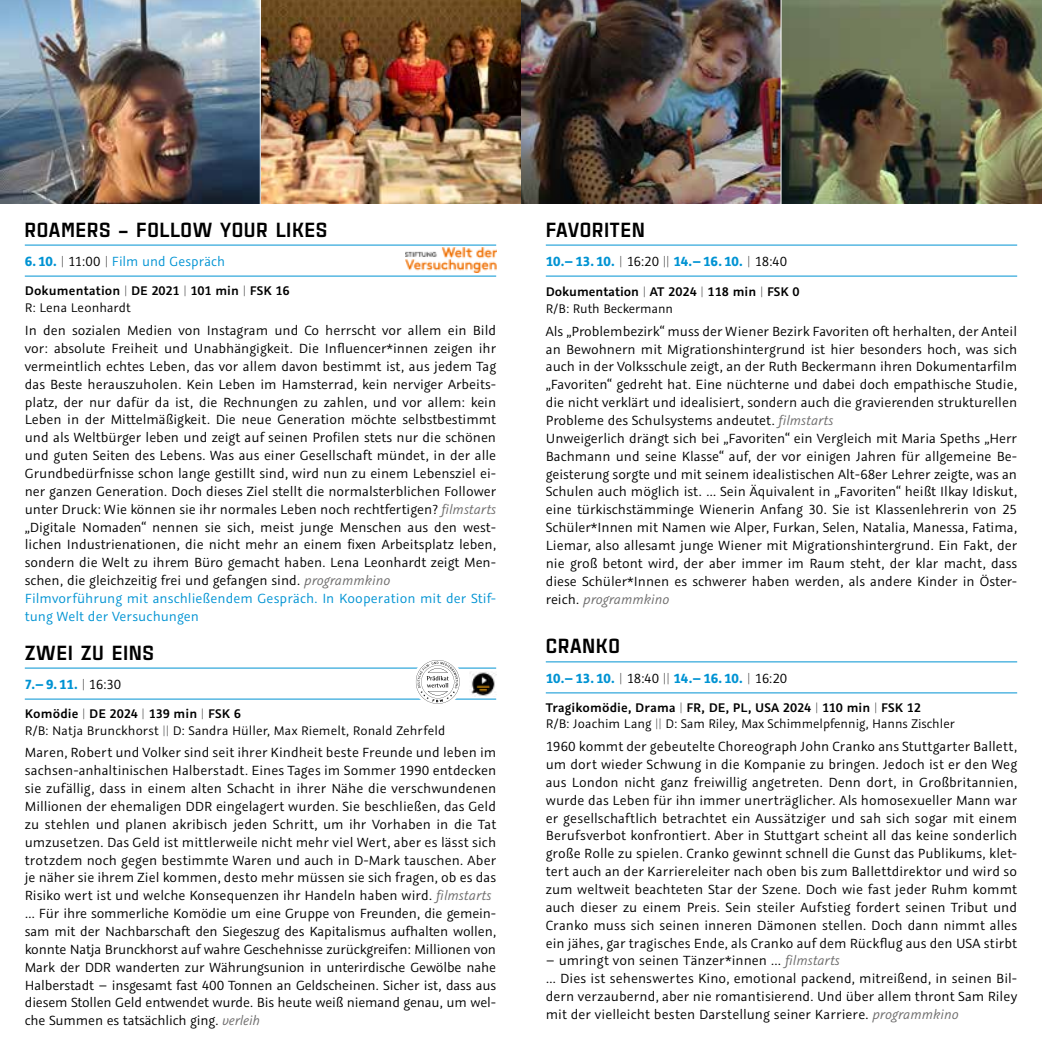
<style>
.page{position:relative;width:1042px;height:1042px;background:#fff}
.page>*{position:absolute;margin:0;border:0;box-sizing:border-box;transform-origin:0 0}
.t1{font:900 21px "Estricta";letter-spacing:.025em;color:#000}
.t2{font:14.88px/17.8px "Graublau Sans";color:#000}
.t3{font:700 14.88px "Graublau Sans";letter-spacing:-.005em;color:#0093d3}
.t4{font:14.88px "Graublau Sans";letter-spacing:.005em;color:#0093d3}
.t5{font:14px/16.8px "Graublau Sans";color:#000}
.t6{font:600 14px/16.8px "Graublau Sans";color:#000}
.s1{font-weight:700}
.s2{font-weight:200;color:#000}
.s3{color:#000}
.s4{font-weight:200}
.s5{font-weight:400}
.s6{font-style:italic;color:#706f6f}
.s7{color:#0093d3}
.s8{font-weight:400;color:#000}
.s9{font-weight:600}
</style>
<div class="page">
<img style="left:0;top:0;width:1042px;height:203px">
<hr style="left:546px;top:276px;width:471px;height:1px;background:#0093d3">
<hr style="left:546px;top:245px;width:471px;height:1px;background:#0093d3">
<hr style="left:260px;top:0;width:1px;height:207px;background:#fff">
<hr style="left:780px;top:0;width:1px;height:207px;background:#fff">
<hr style="left:25px;top:276px;width:471px;height:1px;background:#0093d3">
<hr style="left:25px;top:245px;width:471px;height:1px;background:#0093d3">
<hr style="left:546px;top:692px;width:471px;height:1px;background:#0093d3">
<hr style="left:546px;top:661px;width:471px;height:1px;background:#0093d3">
<hr style="left:25px;top:699px;width:471px;height:1px;background:#0093d3">
<hr style="left:25px;top:668px;width:471px;height:1px;background:#0093d3">
<img style="left:470px;top:672px;width:26px;height:24px">
<svg style="left:416px;top:660px;width:44px;height:44px"></svg>
<img style="left:406px;top:247px;width:90px;height:26px">
<h1 class="t1" style="left:25px;top:214px;width:304px">ROAMERS – FOLLOW YOUR LIKES</h1>
<p class="t4" style="left:25px;top:253px;width:202px"><span class="s1">6.10.</span> <span class="s2">|</span> <span class="s3">11:00</span> <span class="s2">|</span> Film und Gespräch</p>
<p class="t6" style="left:25px;top:281px;width:266px;line-height:17.8px">Dokumentation <span class="s4">|</span> DE 2021 <span class="s4">|</span> 101 min <span class="s4">|</span> FSK 16<br><span class="s5">R: Lena Leonhardt</span></p>
<p class="t2" style="left:25px;top:321px;width:473px">In den sozialen Medien von Instagram und Co herrscht vor allem ein Bild vor: absolute Freiheit und Unabhängigkeit. Die Influencer*innen zeigen ihr vermeintlich echtes Leben, das vor allem davon bestimmt ist, aus jedem Tag das Beste herauszuholen. Kein Leben im Hamsterrad, kein nerviger Arbeits&shy;platz, der nur dafür da ist, die Rechnungen zu zahlen, und vor allem: kein Leben in der Mittelmäßigkeit. Die neue Generation möchte selbstbestimmt und als Weltbürger leben und zeigt auf seinen Profilen stets nur die schönen und guten Seiten des Lebens. Was aus einer Gesellschaft mündet, in der alle Grundbedürfnisse schon lange gestillt sind, wird nun zu einem Lebensziel ei&shy;ner ganzen Generation. Doch dieses Ziel stellt die normalsterblichen Follower unter Druck: Wie können sie ihr normales Leben noch rechtfertigen? <span class="s6">filmstarts </span>„Digitale Nomaden“ nennen sie sich, meist junge Menschen aus den west&shy;lichen Industrienationen, die nicht mehr an einem fixen Arbeitsplatz leben, sondern die Welt zu ihrem Büro gemacht haben. Lena Leonhardt zeigt Men&shy;schen, die gleichzeitig frei und gefangen sind. <span class="s6">programmkino<br></span><span class="s7">Filmvorführung mit anschließendem Gespräch. In Kooperation mit der Stif&shy;tung Welt der Versuchungen</span></p>
<h1 class="t1" style="left:25px;top:637px;width:131px">ZWEI ZU EINS</h1>
<p class="t3" style="left:25px;top:674px;width:98px">7.–9.11. <span class="s2">|</span> <span class="s8">16:30</span></p>
<p class="t5" style="left:25px;top:705px;width:422px"><span class="s9">Komödie</span> <span class="s4">|</span> <span class="s9">DE 2024</span> <span class="s4">|</span> <span class="s9">139 min</span> <span class="s4">|</span> <span class="s9">FSK 6<br></span>R/B: Natja Brunckhorst <span class="s4">||</span> D: Sandra Hüller, Max Riemelt, Ronald Zehrfeld</p>
<p class="t2" style="left:25px;top:744px;width:473px">Maren, Robert und Volker sind seit ihrer Kindheit beste Freunde und leben im sachsen-anhaltinischen Halberstadt. Eines Tages im Sommer 1990 entdecken sie zufällig, dass in einem alten Schacht in ihrer Nähe die verschwundenen Millionen der ehemaligen DDR eingelagert wurden. Sie beschließen, das Geld zu stehlen und planen akribisch jeden Schritt, um ihr Vorhaben in die Tat umzusetzen. Das Geld ist mittlerweile nicht mehr viel Wert, aber es lässt sich trotzdem noch gegen bestimmte Waren und auch in D-Mark tauschen. Aber je näher sie ihrem Ziel kommen, desto mehr müssen sie sich fragen, ob es das Risiko wert ist und welche Konsequenzen ihr Handeln haben wird. <span class="s6">filmstarts </span>... Für ihre sommerliche Komödie um eine Gruppe von Freunden, die gemein&shy;sam mit der Nachbarschaft den Siegeszug des Kapitalismus aufhalten wollen, konnte Natja Brunckhorst auf wahre Geschehnisse zurückgreifen: Millionen von Mark der DDR wanderten zur Währungsunion in unterirdische Gewölbe nahe Halberstadt – insgesamt fast 400 Tonnen an Geldscheinen. Sicher ist, dass aus diesem Stollen Geld entwendet wurde. Bis heute weiß niemand genau, um wel&shy;che Summen es tatsächlich ging. <span class="s6">verleih</span></p>
<h1 class="t1" style="left:546px;top:214px;width:101px">FAVORITEN</h1>
<p class="t3" style="left:546px;top:252px;width:243px">10.–13.10. <span class="s2">|</span> <span class="s8">16:20</span> <span class="s2">||</span> 14.–16.10. <span class="s2">|</span> <span class="s8">18:40</span></p>
<p class="t6" style="left:546px;top:283px;width:255px">Dokumentation <span class="s4">|</span> AT 2024 <span class="s4">|</span> 118 min <span class="s4">|</span> FSK 0<br><span class="s5">R/B: Ruth Beckermann</span></p>
<p class="t2" style="left:546px;top:322px;width:473px">Als „Problembezirk“ muss der Wiener Bezirk Favoriten oft herhalten, der Anteil an Bewohnern mit Migrationshintergrund ist hier besonders hoch, was sich auch in der Volksschule zeigt, an der Ruth Beckermann ihren Dokumentarfilm „Favoriten“ gedreht hat. Eine nüchterne und dabei doch empathische Studie, die nicht verklärt und idealisiert, sondern auch die gravierenden strukturellen Probleme des Schulsystems andeutet. <span class="s6">filmstarts<br></span>Unweigerlich drängt sich bei „Favoriten“ ein Vergleich mit Maria Speths „Herr Bachmann und seine Klasse“ auf, der vor einigen Jahren für allgemeine Be&shy;geisterung sorgte und mit seinem idealistischen Alt-68er Lehrer zeigte, was an Schulen auch möglich ist. ... Sein Äquivalent in „Favoriten“ heißt Ilkay Idiskut, eine türkischstämminge Wienerin Anfang 30. Sie ist Klassenlehrerin von 25<br>Schüler*Innen mit Namen wie Alper, Furkan, Selen, Natalia, Manessa, Fatima, Liemar, also allesamt junge Wiener mit Migrationshintergrund. Ein Fakt, der nie groß betont wird, der aber immer im Raum steht, der klar macht, dass diese Schüler*Innen es schwerer haben werden, als andere Kinder in Öster&shy;reich. <span class="s6">programmkino</span></p>
<h1 class="t1" style="left:546px;top:631px;width:76px">CRANKO</h1>
<p class="t3" style="left:546px;top:669px;width:243px">10.–13.10. <span class="s2">|</span> <span class="s8">18:40</span> <span class="s2">||</span> 14.–16.10. <span class="s2">|</span> <span class="s8">16:20</span></p>
<p class="t5" style="left:546px;top:699px;width:410px"><span class="s9">Tragikomödie, Drama</span> <span class="s4">|</span> <span class="s9">FR, DE, PL, USA 2024</span> <span class="s4">|</span> <span class="s9">110 min</span> <span class="s4">|</span> <span class="s9">FSK 12<br></span>R/B: Joachim Lang <span class="s4">||</span> D: Sam Riley, Max Schimmelpfennig, Hanns Zischler</p>
<p class="t2" style="left:546px;top:737px;width:473px;text-align:justify">1960 kommt der gebeutelte Choreograph John Cranko ans Stuttgarter Ballett, um dort wieder Schwung in die Kompanie zu bringen. Jedoch ist er den Weg aus London nicht ganz freiwillig angetreten. Denn dort, in Großbritannien, wurde das Leben für ihn immer unerträglicher. Als homosexueller Mann war er gesellschaftlich betrachtet ein Aussätziger und sah sich sogar mit einem Berufsverbot konfrontiert. Aber in Stuttgart scheint all das keine sonderlich große Rolle zu spielen. Cranko gewinnt schnell die Gunst das Publikums, klet&shy;tert auch an der Karriereleiter nach oben bis zum Ballettdirektor und wird so zum weltweit beachteten Star der Szene. Doch wie fast jeder Ruhm kommt auch dieser zu einem Preis. Sein steiler Aufstieg fordert seinen Tribut und Cranko muss sich seinen inneren Dämonen stellen. Doch dann nimmt alles ein jähes, gar tragisches Ende, als Cranko auf dem Rückflug aus den USA stirbt</p>
<p class="t2" style="left:546px;top:952px;width:473px">– umringt von seinen Tänzer*innen … <span class="s6">filmstarts<br></span>... Dies ist sehenswertes Kino, emotional packend, mitreißend, in seinen Bil&shy;dern verzaubernd, aber nie romantisierend. Und über allem thront Sam Riley mit der vielleicht besten Darstellung seiner Karriere. <span class="s6">programmkino</span></p>
</div>
